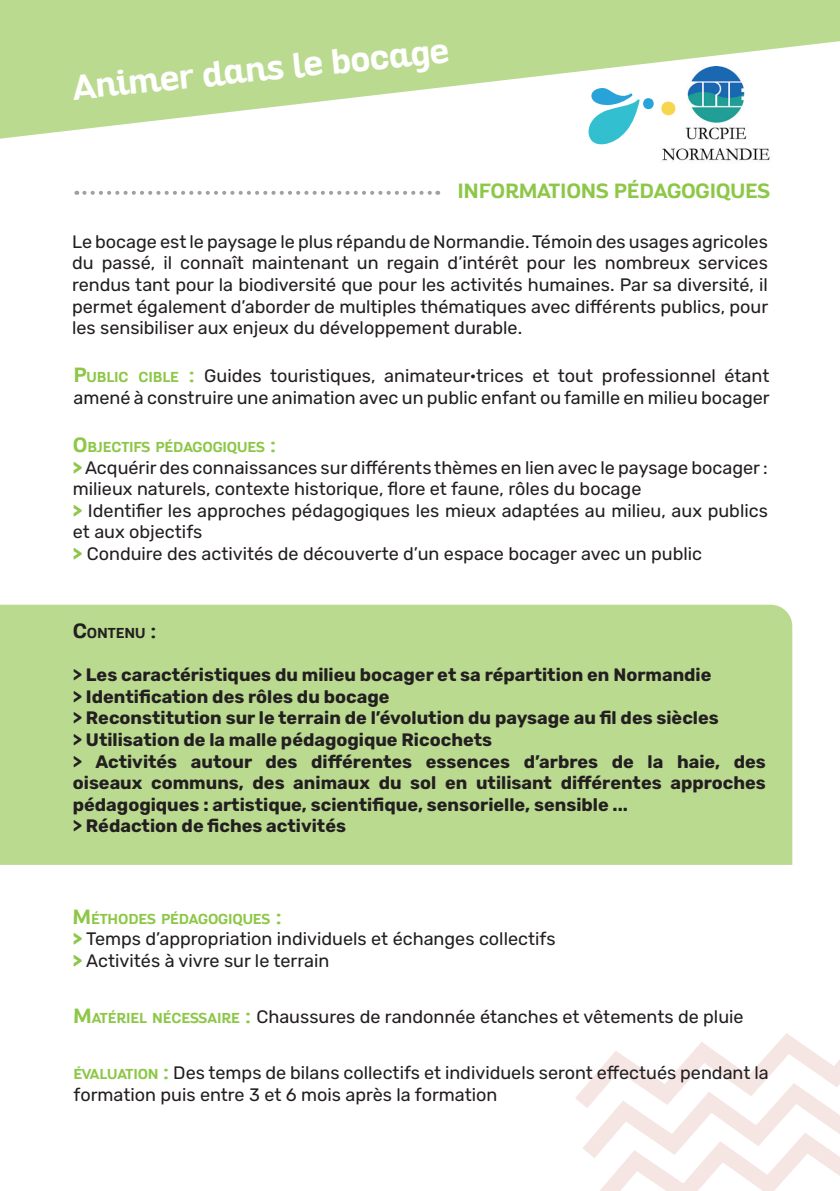
<style>
.page{position:relative;width:840px;height:1191px;background:#fff}
.page>*{position:absolute;margin:0;border:0;box-sizing:border-box;transform-origin:0 0}
.t1{font:700 34px "Altair";color:#fff}
.t2{font:700 20px "Altair";color:#8dc748}
.t3{font:18px/21.6px "Rubik";color:#231f20}
.t4{font:700 18px/21.6px "Rubik";color:#231f20}
.t5{font:700 14px "Altair";color:#8dc748}
.t6{font:700 14px "Altair";color:#231f20}
.s1{font-family:"Altair";font-weight:700;font-size:20px;color:#8dc748}
.s2{font-family:"Altair";font-weight:700;font-size:14px;color:#8dc748}
.s3{font-size:20px}
.s4{font-weight:800;color:#8dc748}
</style>
<div class="page">
<svg style="left:0;top:0;width:839px;height:139px;fill:#bada90"></svg>
<div style="left:0;top:604px;width:791px;height:261px;background:#bada90"></div>
<svg style="left:575px;top:1033px;width:264px;height:158px"></svg>
<svg style="left:84px;top:191px;width:354px;height:4px"></svg>
<img style="left:654px;top:66px;width:123px;height:95px">
<svg style="left:661px;top:102px;width:14px;height:13px"></svg>
<svg style="left:587px;top:87px;width:68px;height:58px"></svg>
<h1 class="t1" style="left:70px;top:67px;width:380px;rotate:-6deg">Animer dans le bocage</h1>
<p class="t2" style="left:457px;top:178px;width:314px">INFORMATIONS PÉDAGOGIQUES</p>
<p class="t3" style="left:72px;top:231px;width:697px;text-align:justify">Le bocage est le paysage le plus répandu de Normandie. Témoin des usages agricoles du passé, il connaît maintenant un regain d’intérêt pour les nombreux services rendus tant pour la biodiversité que pour les activités humaines. Par sa diversité, il permet également d’aborder de multiples thématiques avec différents publics, pour les sensibiliser aux enjeux du développement durable.</p>
<p class="t3" style="left:74px;top:365px;width:697px"><span class="s1">P</span><span class="s2">UBLIC CIBLE</span> <span class="s1">:</span> Guides touristiques, animateur·trices et tout professionnel étant amené à construire une animation avec un public enfant ou famille en milieu bocager</p>
<p class="t5" style="left:73px;top:438px;width:205px"><span class="s3">O</span>BJECTIFS PÉDAGOGIQUES <span class="s3">:</span></p>
<p class="t3" style="left:73px;top:457px;width:696px"><span class="s4">&gt;</span> Acquérir des connaissances sur différents thèmes en lien avec le paysage bocager : milieux naturels, contexte historique, flore et faune, rôles du bocage<br><span class="s4">&gt;</span> Identifier les approches pédagogiques les mieux adaptées au milieu, aux publics et aux objectifs<br><span class="s4">&gt;</span> Conduire des activités de découverte d’un espace bocager avec un public</p>
<p class="t6" style="left:73px;top:624px;width:85px"><span class="s3">C</span>ONTENU <span class="s3">:</span></p>
<p class="t4" style="left:73px;top:664px;width:694px">&gt; Les caractéristiques du milieu bocager et sa répartition en Normandie<br>&gt; Identification des rôles du bocage<br>&gt; Reconstitution sur le terrain de l’évolution du paysage au fil des siècles<br>&gt; Utilisation de la malle pédagogique Ricochets<br>&gt; Activités autour des différentes essences d’arbres de la haie, des oiseaux communs, des animaux du sol en utilisant différentes approches pédagogiques : artistique, scientifique, sensorielle, sensible ...<br>&gt; Rédaction de fiches activités</p>
<p class="t5" style="left:73px;top:909px;width:210px"><span class="s3">M</span>ÉTHODES PÉDAGOGIQUES <span class="s3">:</span></p>
<p class="t3" style="left:73px;top:928px;width:484px"><span class="s4">&gt;</span> Temps d’appropriation individuels et échanges collectifs <span class="s4">&gt;</span> Activités à vivre sur le terrain</p>
<p class="t3" style="left:74px;top:1006px;width:671px"><span class="s1">M</span><span class="s2">ATÉRIEL NÉCESSAIRE</span> <span class="s1">:</span> Chaussures de randonnée étanches et vêtements de pluie</p>
<p class="t3" style="left:74px;top:1062px;width:696px"><span class="s2">ÉVALUATION</span> <span class="s1">:</span> Des temps de bilans collectifs et individuels seront effectués pendant la formation puis entre 3 et 6 mois après la formation</p>
</div>
